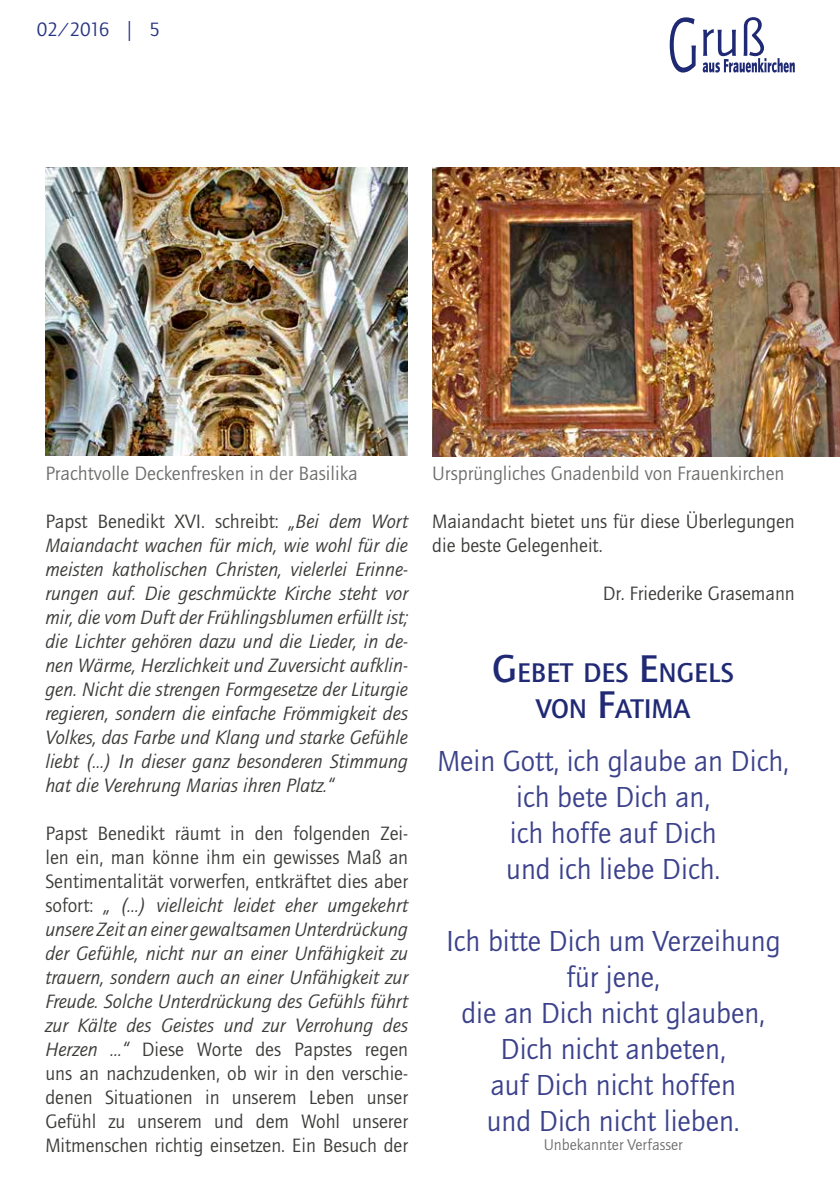
<style>
.page{position:relative;width:840px;height:1191px;background:#fff}
.page>*{position:absolute;margin:0;border:0;box-sizing:border-box;transform-origin:0 0}
.t1{font:30px/36px "Quay Sans ITC";color:#3b418b;text-align:center}
.t2{font:28px/36px "Quay Sans Md ITC";color:#202a74;text-align:center}
.t3{font:20px/24px "Quay Sans ITC";color:#3b3b39;text-align:justify}
.t4{font:italic 20px/24px "Quay Sans ITC";color:#3b3b39;text-align:justify}
.t5{font:20px "Quay Sans ITC";color:#6e6e6d}
.t6{font:20px "Quay Sans ITC";letter-spacing:-.03em;color:#263382}
.t7{font:16px "Quay Sans ITC";color:#6e6e6d}
.s1{font-style:normal}
.s2{font-style:italic}
.s3{font-size:40px}
</style>
<div class="page">
<svg style="left:669px;top:17px;width:26px;height:56px"></svg>
<svg style="left:702px;top:17px;width:92px;height:56px"></svg>
<img style="left:432px;top:168px;width:407px;height:288px">
<img style="left:45px;top:168px;width:363px;height:287px">
<p class="t6" style="left:37px;top:19px;width:125px">02/2016 | 5</p>
<p class="t5" style="left:45px;top:462px;width:313px">Prachtvolle Deckenfresken in der Basilika</p>
<p class="t5" style="left:432px;top:462px;width:354px">Ursprüngliches Gnadenbild von Frauenkirchen</p>
<p class="t4" style="left:45px;top:510px;width:364px"><span class="s1">Papst Benedikt XVI. schreibt:</span> „Bei dem Wort Maiandacht wachen für mich, wie wohl für die meisten katholischen Christen, vielerlei Erinne&shy;rungen auf. Die geschmückte Kirche steht vor mir, die vom Duft der Frühlingsblumen erfüllt ist; die Lichter gehören dazu und die Lieder, in de&shy;nen Wärme, Herzlichkeit und Zuversicht aufklin&shy;gen. Nicht die strengen Formgesetze der Liturgie regieren, sondern die einfache Frömmigkeit des Volkes, das Farbe und Klang und starke Gefühle liebt (…) In dieser ganz besonderen Stimmung hat die Verehrung Marias ihren Platz.“</p>
<p class="t3" style="left:45px;top:822px;width:364px">Papst Benedikt räumt in den folgenden Zei&shy;len ein, man könne ihm ein gewisses Maß an Sentimentalität vorwerfen, entkräftet dies aber sofort: <span class="s2">„ (…) vielleicht leidet eher umgekehrt unsere Zeit an einer gewaltsamen Unterdrückung der Gefühle, nicht nur an einer Unfähigkeit zu trauern, sondern auch an einer Unfähigkeit zur Freude. Solche Unterdrückung des Gefühls führt zur Kälte des Geistes und zur Verrohung des Herzen …“</span> Diese Worte des Papstes regen uns an nachzudenken, ob wir in den verschie&shy;denen Situationen in unserem Leben unser Gefühl zu unserem und dem Wohl unserer Mitmenschen richtig einsetzen. Ein Besuch der</p>
<p class="t3" style="left:432px;top:510px;width:364px">Maiandacht bietet uns für diese Überlegungen die beste Gelegenheit.</p>
<p class="t3" style="left:602px;top:582px;width:193px">Dr. Friederike Grasemann</p>
<h2 class="t2" style="left:492px;top:655px;width:243px"><span class="s3">G</span>EBET DES <span class="s3">E</span>NGELS<br>VON <span class="s3">F</span>ATIMA</h2>
<h1 class="t1" style="left:437px;top:743px;width:353px">Mein Gott, ich glaube an Dich, ich bete Dich an,<br>ich hoffe auf Dich<br>und ich liebe Dich.</h1>
<h1 class="t1" style="left:446px;top:923px;width:336px">Ich bitte Dich um Verzeihung für jene,<br>die an Dich nicht glauben,<br>Dich nicht anbeten,<br>auf Dich nicht hoffen<br>und Dich nicht lieben.</h1>
<p class="t7" style="left:543px;top:1136px;width:140px">Unbekannter Verfasser</p>
</div>
